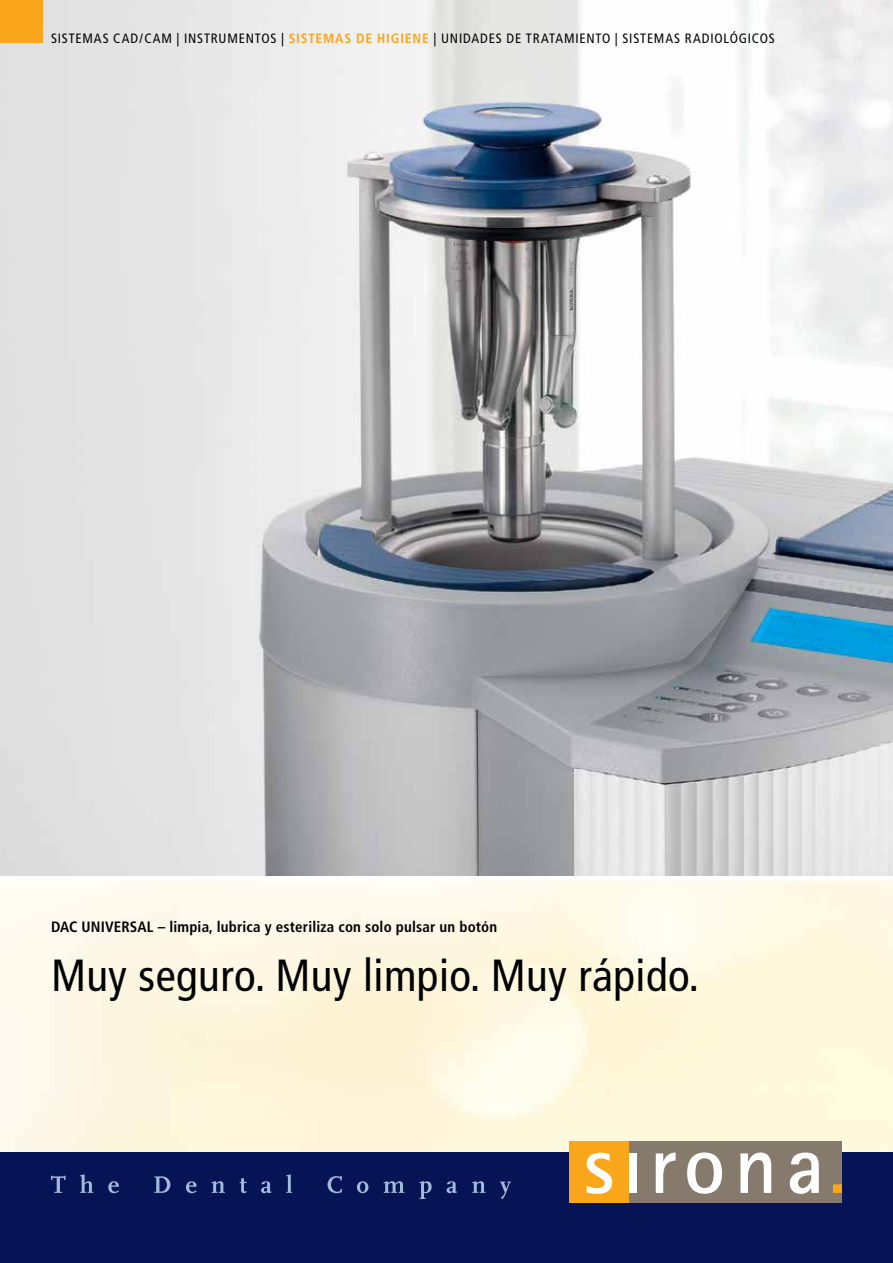
<style>
.page{position:relative;width:893px;height:1263px;background:#fff}
.page>*{position:absolute;margin:0;border:0;box-sizing:border-box;transform-origin:0 0}
.t1{font:condensed 45px "Frutiger";letter-spacing:.01em;color:#000}
.t2{font:700 condensed 15px "Frutiger";letter-spacing:.01em;color:#000}
.t3{font:condensed 13.5px "Frutiger";letter-spacing:.06em;color:#000}
.s1{font-weight:700;color:#faa61a}
</style>
<div class="page">
<img style="left:0;top:0;width:893px;height:876px">
<img style="left:0;top:880px;width:893px;height:272px">
<div style="left:0;top:1152px;width:893px;height:111px;background:#061456"></div>
<div style="left:629px;top:1142px;width:213px;height:61px;background:#857a6b"></div>
<div style="left:570px;top:1142px;width:59px;height:61px;background:#faa61a"></div>
<svg style="left:587px;top:1153px;width:25px;height:41px"></svg>
<svg style="left:656px;top:1152px;width:20px;height:41px"></svg>
<svg style="left:687px;top:1152px;width:35px;height:42px"></svg>
<svg style="left:740px;top:1152px;width:31px;height:41px"></svg>
<svg style="left:790px;top:1152px;width:29px;height:42px"></svg>
<svg style="left:833px;top:1184px;width:9px;height:9px"></svg>
<hr style="left:629px;top:1142px;width:1px;height:61px;background:#937b54">
<div style="left:629px;top:1153px;width:7px;height:40px;background:#fff"></div>
<svg style="left:51px;top:1174px;width:460px;height:25px"></svg>
<div style="left:0;top:0;width:43px;height:43px;background:#faa61a"></div>
<p class="t3" style="left:51px;top:30px;width:725px">SISTEMAS CAD/CAM | INSTRUMENTOS | <span class="s1">SISTEMAS DE HIGIENE</span> | UNIDADES DE TRATAMIENTO | SISTEMAS RADIOLÓGICOS</p>
<p class="t2" style="left:51px;top:918px;width:448px">DAC UNIVERSAL – limpia, lubrica y esteriliza con solo pulsar un botón</p>
<h1 class="t1" style="left:51px;top:949px;width:650px">Muy seguro. Muy limpio. Muy rápido.</h1>
</div>
